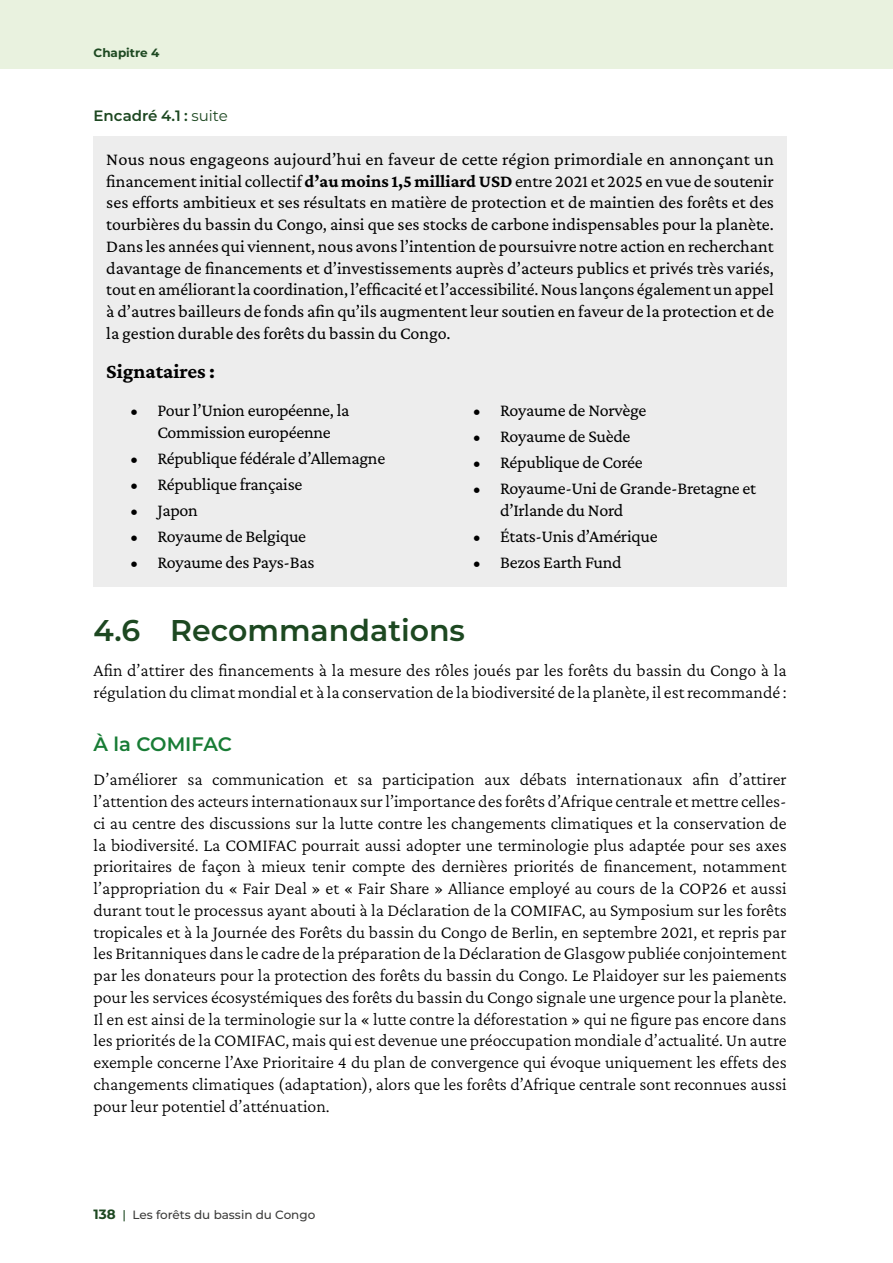
<style>
.page{position:relative;width:893px;height:1263px;background:#fff}
.page>*{position:absolute;margin:0;border:0;box-sizing:border-box;transform-origin:0 0}
.t1{font:600 30px "Montserrat";color:#1d4821}
.t2{font:700 21px "Crimson Pro";color:#000}
.t3{font:600 19.5px "Montserrat";color:#187c35}
.t4{font:300 18px/21.8px "Crimson Pro";color:#000}
.t5{font:18px/21.8px "Crimson Pro";letter-spacing:-.015em;color:#000;text-align:justify}
.t6{font:600 15px "Montserrat";color:#1d4821}
.t7{font:500 12px "Montserrat";color:#3c3c3b}
.t8{font:700 12px "Montserrat";color:#1d4821}
.s1{font-weight:400}
.s2{font-weight:700}
.s3{font-weight:700;font-size:13.5px;color:#1d4821}
.s4{color:#1d4821}
</style>
<div class="page">
<div style="left:0;top:0;width:893px;height:69px;background:#e9f2df"></div>
<div style="left:94px;top:136px;width:693px;height:450px;background:#ededed"></div>
<p class="t8" style="left:94px;top:44px;width:67px">Chapitre 4</p>
<p class="t6" style="left:94px;top:105px;width:136px">Encadré 4.1 : <span class="s1">suite</span></p>
<p class="t5" style="left:106px;top:148px;width:669px">Nous nous engageons aujourd’hui en faveur de cette région primordiale en annonçant un financement initial collectif <span class="s2">d’au moins 1,5 milliard USD</span> entre 2021 et 2025 en vue de soutenir ses efforts ambitieux et ses résultats en matière de protection et de maintien des forêts et des tourbières du bassin du Congo, ainsi que ses stocks de carbone indispensables pour la planète.<br>Dans les années qui viennent, nous avons l’intention de poursuivre notre action en recherchant davantage de financements et d’investissements auprès d’acteurs publics et privés très variés, tout en améliorant la coordination, l’efficacité et l’accessibilité. Nous lançons également un appel à d’autres bailleurs de fonds afin qu’ils augmentent leur soutien en faveur de la protection et de la gestion durable des forêts du bassin du Congo.</p>
<p class="t2" style="left:106px;top:358px;width:110px">Signataires :</p>
<p class="t5" style="left:130px;top:399px;width:221px;text-align:center">• Pour l’Union européenne, la<br>Commission européenne</p>
<p class="t5" style="left:130px;top:447px;width:256px">• République fédérale d’Allemagne</p>
<p class="t5" style="left:130px;top:473px;width:174px">• République française</p>
<p class="t5" style="left:130px;top:499px;width:69px">• Japon</p>
<p class="t5" style="left:130px;top:525px;width:177px">• Royaume de Belgique</p>
<p class="t5" style="left:130px;top:551px;width:186px">• Royaume des Pays-Bas</p>
<p class="t5" style="left:473px;top:399px;width:175px">• Royaume de Norvège</p>
<p class="t5" style="left:473px;top:425px;width:159px">• Royaume de Suède</p>
<p class="t5" style="left:473px;top:451px;width:171px">• République de Corée</p>
<p class="t5" style="left:500px;top:477px;width:258px;text-indent:-27px">• Royaume-Uni de Grande-Bretagne et d’Irlande du Nord</p>
<p class="t5" style="left:473px;top:525px;width:186px">• États-Unis d’Amérique</p>
<p class="t5" style="left:473px;top:551px;width:150px">• Bezos Earth Fund</p>
<h1 class="t1" style="left:94px;top:609px;width:373px">4.6 Recommandations</h1>
<p class="t4" style="left:94px;top:659px;width:695px">Afin d’attirer des financements à la mesure des rôles joués par les forêts du bassin du Congo à la régulation du climat mondial et à la conservation de la biodiversité de la planète, il est recommandé :</p>
<p class="t3" style="left:94px;top:730px;width:140px">À la COMIFAC</p>
<p class="t4" style="left:94px;top:768px;width:695px;text-align:justify">D’améliorer sa communication et sa participation aux débats internationaux afin d’attirer l’attention des acteurs internationaux sur l’importance des forêts d’Afrique centrale et mettre celles&shy;ci au centre des discussions sur la lutte contre les changements climatiques et la conservation de la biodiversité. La COMIFAC pourrait aussi adopter une terminologie plus adaptée pour ses axes prioritaires de façon à mieux tenir compte des dernières priorités de financement, notamment l’appropriation du « Fair Deal » et « Fair Share » Alliance employé au cours de la COP26 et aussi durant tout le processus ayant abouti à la Déclaration de la COMIFAC, au Symposium sur les forêts tropicales et à la Journée des Forêts du bassin du Congo de Berlin, en septembre 2021, et repris par les Britanniques dans le cadre de la préparation de la Déclaration de Glasgow publiée conjointement par les donateurs pour la protection des forêts du bassin du Congo. Le Plaidoyer sur les paiements pour les services écosystémiques des forêts du bassin du Congo signale une urgence pour la planète.<br>Il en est ainsi de la terminologie sur la « lutte contre la déforestation » qui ne figure pas encore dans les priorités de la COMIFAC, mais qui est devenue une préoccupation mondiale d’actualité. Un autre exemple concerne l’Axe Prioritaire 4 du plan de convergence qui évoque uniquement les effets des changements climatiques (adaptation), alors que les forêts d’Afrique centrale sont reconnues aussi pour leur potentiel d’atténuation.</p>
<p class="t7" style="left:94px;top:1206px;width:223px"><span class="s3">138</span> <span class="s4">|</span> Les forêts du bassin du Congo</p>
</div>
